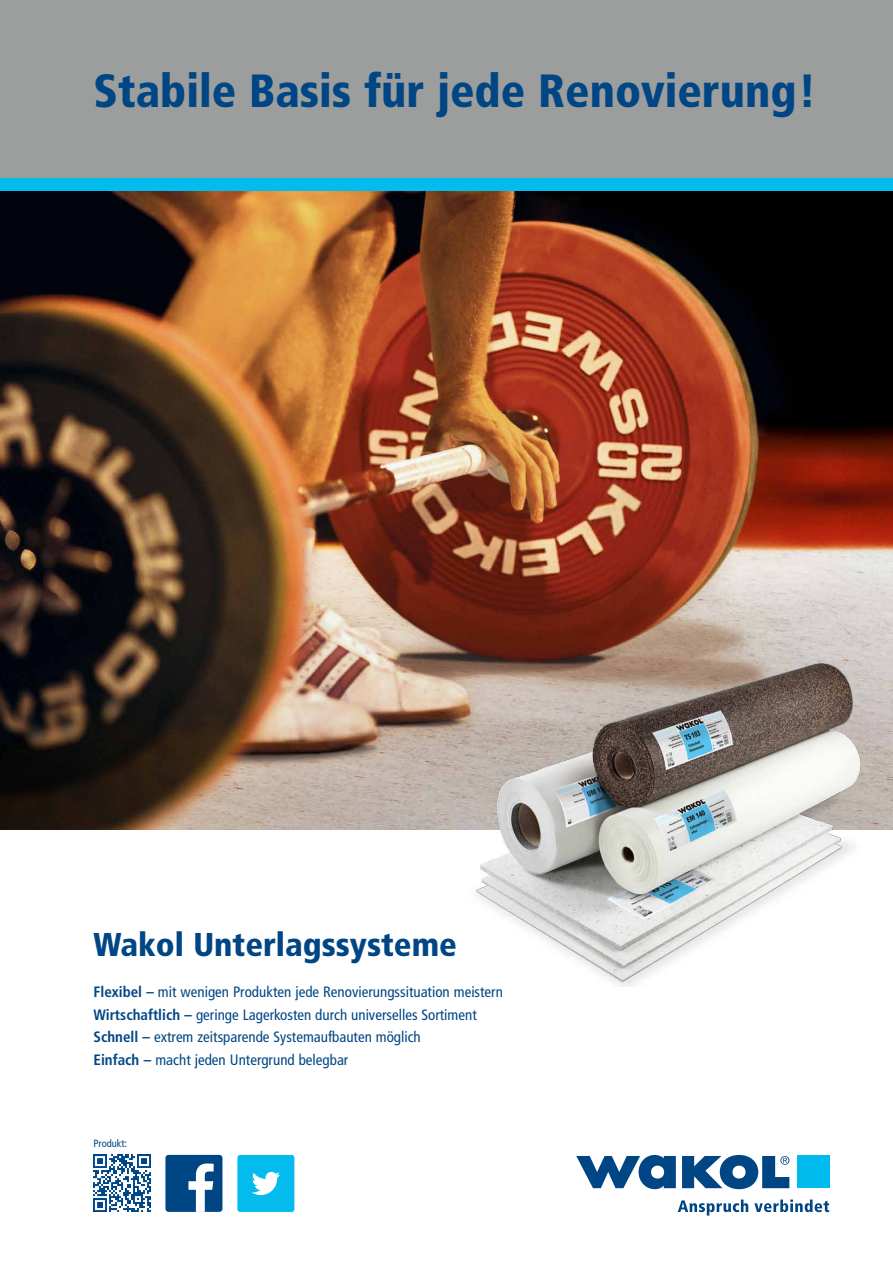
<style>
.page{position:relative;width:893px;height:1263px;background:#fff}
.page>*{position:absolute;margin:0;border:0;box-sizing:border-box;transform-origin:0 0}
.t1{font:900 condensed 46.5px "Frutiger LT Pro";color:#004684}
.t2{font:900 condensed 33px "Frutiger LT Pro";color:#004684}
.t3{font:condensed 15px/22.5px "Frutiger";color:#004684}
.t4{font:condensed 10.5px "Frutiger";color:#004684}
.s1{font-weight:700}
</style>
<div class="page">
<img style="left:0;top:191px;width:893px;height:638px">
<img style="left:411px;top:662px;width:482px;height:325px">
<div style="left:0;top:0;width:893px;height:179px;background:#9c9d9d"></div>
<div style="left:0;top:179px;width:893px;height:12px;background:#04bbee"></div>
<svg style="left:678px;top:1199px;width:70px;height:16px"></svg>
<svg style="left:754px;top:1199px;width:75px;height:13px"></svg>
<svg style="left:576px;top:1155px;width:100px;height:34px"></svg>
<svg style="left:682px;top:1155px;width:107px;height:34px"></svg>
<div style="left:797px;top:1156px;width:32px;height:32px;background:#0be"></div>
<img style="left:94px;top:1155px;width:57px;height:57px">
<div style="left:237px;top:1155px;width:57px;height:57px;background:#04bbee;border-radius:3px"></div>
<svg style="left:252px;top:1172px;width:28px;height:23px"></svg>
<div style="left:165px;top:1155px;width:57px;height:57px;background:#004684;border-radius:3px"></div>
<svg style="left:188px;top:1163px;width:26px;height:49px"></svg>
<h1 class="t1" style="left:94px;top:63px;width:724px">Stabile Basis für jede Renovierung!</h1>
<h2 class="t2" style="left:94px;top:924px;width:365px">Wakol Unterlagssysteme</h2>
<p class="t3" style="left:94px;top:981px;width:411px"><span class="s1">Flexibel –</span> mit wenigen Produkten jede Renovierungssituation meistern <span class="s1">Wirtschaftlich –</span> geringe Lagerkosten durch universelles Sortiment <span class="s1">Schnell –</span> extrem zeitsparende Systemaufbauten möglich<br><span class="s1">Einfach –</span> macht jeden Untergrund belegbar</p>
<p class="t4" style="left:94px;top:1137px;width:35px">Produkt:</p>
</div>
